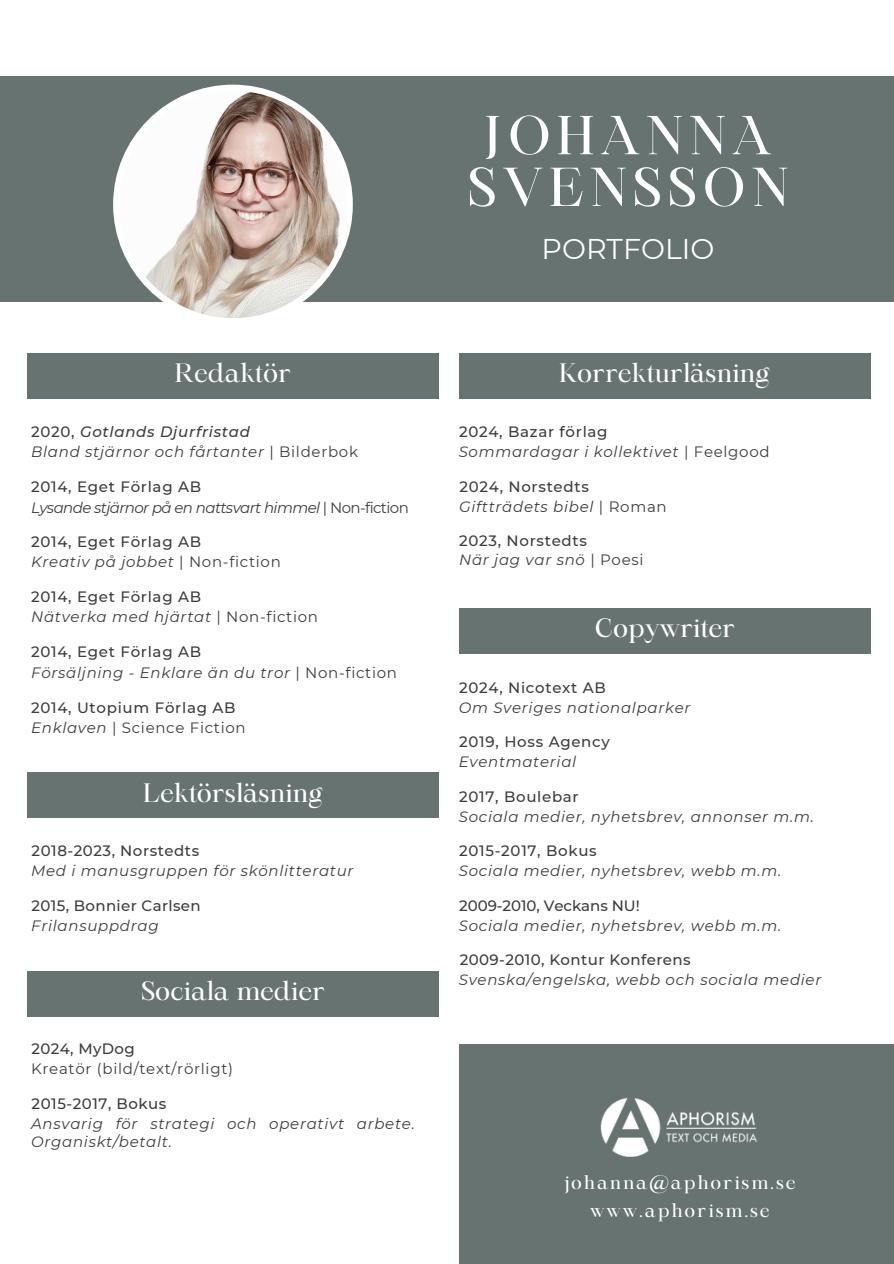
<style>
.page{position:relative;width:894px;height:1264px;background:#fff}
.page>*{position:absolute;margin:0;border:0;box-sizing:border-box;transform-origin:0 0}
.t1{font:52.5px/51.8px "Maharlika";letter-spacing:.105em;color:#fff;text-align:center}
.t2{font:28.5px "Montserrat";color:#fff}
.t3{font:25.5px "Maharlika";color:#fff}
.t4{font:18.15px/28.2px "Maharlika";letter-spacing:.105em;color:#fff;text-align:center}
.t5{font:italic 15px/18px "Montserrat";letter-spacing:.045em;color:#3d3d3d}
.t6{font:500 15px "Montserrat";letter-spacing:.045em;color:#3d3d3d}
.t7{font:500 15px "Montserrat";letter-spacing:.025em;color:#3d3d3d}
.t8{font:15px "Montserrat";letter-spacing:.045em;color:#3d3d3d}
.t9{font:italic 15px "Montserrat";letter-spacing:-.04em;color:#3d3d3d}
.t10{font:italic 500 15px "Montserrat";letter-spacing:.045em;color:#3d3d3d}
.t11{font:500 15px "Montserrat";letter-spacing:-.005em;color:#3d3d3d}
.s1{font-style:normal}
.s2{font-style:italic}
</style>
<div class="page">
<div style="left:0;top:76px;width:893px;height:225px;background:#667371"></div>
<div style="left:113px;top:85px;width:240px;height:239px;background:#fff;border-radius:50%"></div>
<img style="left:119px;top:91px;width:227px;height:227px;border-radius:50%">
<div style="left:27px;top:353px;width:411px;height:45px;background:#667371"></div>
<div style="left:459px;top:353px;width:411px;height:45px;background:#667371"></div>
<div style="left:459px;top:608px;width:411px;height:46px;background:#667371"></div>
<div style="left:28px;top:772px;width:411px;height:46px;background:#667371"></div>
<div style="left:27px;top:971px;width:411px;height:45px;background:#667371"></div>
<div style="left:458px;top:1043px;width:435px;height:220px;background:#667371"></div>
<img style="left:600px;top:1097px;width:157px;height:60px">
<h3 class="t3" style="left:175px;top:362px;width:117px">Redaktör</h3>
<h5 class="t10" style="left:31px;top:422px;width:220px"><span class="s1">2020,</span> Gotlands Djurfristad</h5>
<p class="t5" style="left:31px;top:443px;width:328px">Bland stjärnor och fårtanter <span class="s1">| Bilderbok</span></p>
<p class="t6" style="left:31px;top:478px;width:171px">2014, Eget Förlag AB</p>
<h5 class="t9" style="left:31px;top:498px;width:379px">Lysande stjärnor på en nattsvart himmel <span class="s1">| Non-fiction</span></h5>
<p class="t6" style="left:31px;top:532px;width:171px">2014, Eget Förlag AB</p>
<h5 class="t5" style="left:31px;top:553px;width:251px">Kreativ på jobbet <span class="s1">| Non-fiction</span></h5>
<p class="t6" style="left:31px;top:587px;width:171px">2014, Eget Förlag AB</p>
<h5 class="t5" style="left:31px;top:608px;width:288px">Nätverka med hjärtat <span class="s1">| Non-fiction</span></h5>
<p class="t6" style="left:31px;top:643px;width:171px">2014, Eget Förlag AB</p>
<h5 class="t5" style="left:31px;top:663px;width:367px">Försäljning - Enklare än du tror <span class="s1">| Non-fiction</span></h5>
<p class="t6" style="left:31px;top:698px;width:206px">2014, Utopium Förlag AB</p>
<h5 class="t8" style="left:31px;top:718px;width:216px"><span class="s2">Enklaven</span> | Science Fiction</h5>
<h5 class="t3" style="left:143px;top:782px;width:182px">Lektörsläsning</h5>
<p class="t6" style="left:32px;top:841px;width:169px">2018-2023, Norstedts</p>
<h5 class="t5" style="left:31px;top:861px;width:324px">Med i manusgruppen för skönlitteratur</h5>
<p class="t7" style="left:32px;top:896px;width:170px">2015, Bonnier Carlsen</p>
<h3 class="t5" style="left:31px;top:916px;width:129px">Frilansuppdrag</h3>
<h5 class="t3" style="left:141px;top:980px;width:185px">Sociala medier</h5>
<p class="t7" style="left:32px;top:1039px;width:105px">2024, MyDog</p>
<h5 class="t8" style="left:31px;top:1059px;width:203px">Kreatör (bild/text/rörligt)</h5>
<p class="t6" style="left:32px;top:1094px;width:136px">2015-2017, Bokus</p>
<h5 class="t5" style="left:31px;top:1114px;width:385px">Ansvarig för strategi och operativt arbete.<br>Organiskt/betalt.</h5>
<p class="t1" style="left:467px;top:114px;width:323px">JOHANNA<br>SVENSSON</p>
<h3 class="t2" style="left:541px;top:231px;width:174px">PORTFOLIO</h3>
<h5 class="t3" style="left:559px;top:362px;width:213px">Korrekturläsning</h5>
<p class="t6" style="left:459px;top:422px;width:150px">2024, Bazar förlag</p>
<h5 class="t5" style="left:458px;top:443px;width:312px">Sommardagar i kollektivet <span class="s1">| Feelgood</span></h5>
<p class="t6" style="left:459px;top:477px;width:131px">2024, Norstedts</p>
<h3 class="t5" style="left:459px;top:497px;width:209px">Giftträdets bibel <span class="s1">| Roman</span></h3>
<p class="t6" style="left:459px;top:532px;width:129px">2023, Norstedts</p>
<h5 class="t5" style="left:459px;top:551px;width:186px">När jag var snö <span class="s1">| Poesi</span></h5>
<h3 class="t3" style="left:594px;top:618px;width:141px">Copywriter</h3>
<h5 class="t6" style="left:459px;top:678px;width:148px">2024, Nicotext AB</h5>
<p class="t5" style="left:458px;top:698px;width:233px">Om Sveriges nationalparker</p>
<h5 class="t6" style="left:459px;top:732px;width:152px">2019, Hoss Agency</h5>
<p class="t5" style="left:458px;top:752px;width:119px">Eventmaterial</p>
<h5 class="t6" style="left:459px;top:787px;width:121px">2017, Boulebar</h5>
<p class="t5" style="left:458px;top:807px;width:356px">Sociala medier, nyhetsbrev, annonser m.m.</p>
<h5 class="t6" style="left:459px;top:841px;width:139px">2015-2017, Bokus</h5>
<p class="t5" style="left:458px;top:861px;width:324px">Sociala medier, nyhetsbrev, webb m.m.</p>
<h5 class="t11" style="left:459px;top:896px;width:182px">2009-2010, Veckans NU!</h5>
<p class="t5" style="left:458px;top:916px;width:324px">Sociala medier, nyhetsbrev, webb m.m.</p>
<p class="t7" style="left:459px;top:950px;width:232px">2009-2010, Kontur Konferens</p>
<p class="t5" style="left:458px;top:970px;width:364px">Svenska/engelska, webb och sociala medier</p>
<h4 class="t4" style="left:564px;top:1169px;width:233px">johanna@aphorism.se www.aphorism.se</h4>
</div>
